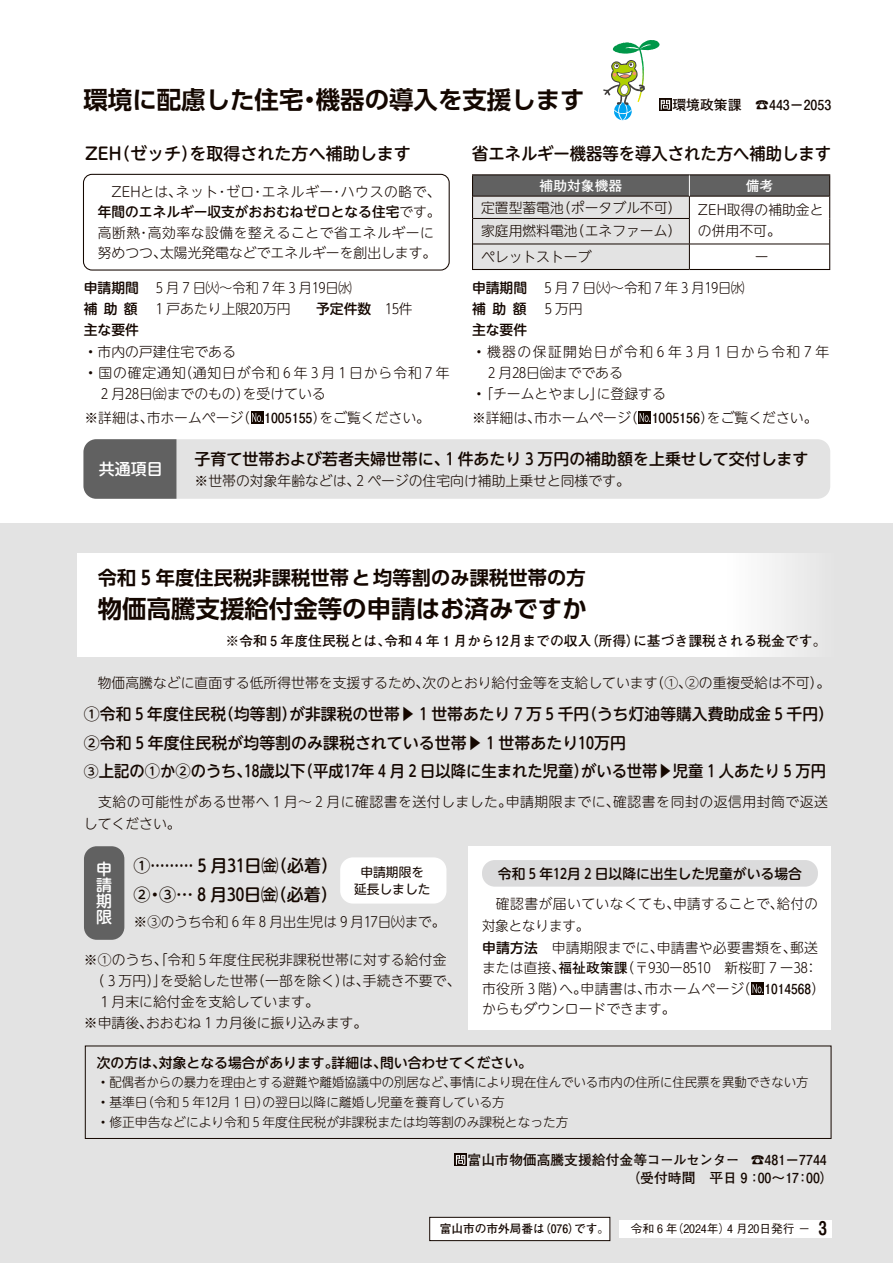
<style>
.page{position:relative;width:893px;height:1263px;background:#fff}
.page>*{position:absolute;margin:0;border:0;box-sizing:border-box;transform-origin:0 0}
.t1{font:700 24.45px "UD Shin Go Pr 6 N De";color:#140700}
.t2{font:700 19.2px "UD Shin Go Pr 6 N De";letter-spacing:.01em;color:#140700}
.t3{font:500 16.95px/28.7px "UD Shin M Go Pr 6 N";color:#140700}
.t4{font:500 16.95px "UD Shin M Go Pr 6 N";color:#140700;scale:.96 1}
.t5{font:500 15.9px/28.7px "UD Shin M Go Pr 6";color:#140700}
.t6{font:500 15.9px/15.9px "UD Shin M Go Pr 6";color:#fff;text-align:justify}
.t7{font:300 13.8px/20.2px "UD Shin M Go Pr 6 N";color:#140700}
.t8{font:700 13.8px/18.1px "Futo Go B101 Pr 6";color:#140700}
.t9{font:300 13.8px/20.2px "UD Shin M Go Pr 6 N";letter-spacing:.035em;color:#140700}
.t10{font:300 13.8px/21.3px "UD Shin M Go Pr 6 N";letter-spacing:.04em;color:#140700}
.t11{font:500 13.8px "UD Shin M Go Pr 6";color:#140700}
.t12{font:300 13.8px/21.3px "UD Shin M Go Pr 6 N";color:#140700;scale:.96 1}
.t13{font:300 13.8px/21.3px "UD Shin M Go Pr 6";letter-spacing:.03em;color:#140700}
.t14{font:300 13.8px "UD Shin M Go Pr 6 N";letter-spacing:.065em;color:#140700}
.t15{font:300 13.8px "UD Shin M Go Pr 6 N";letter-spacing:.1em;color:#140700}
.t16{font:500 13.8px "UD Shin M Go Pr 6 N";color:#140700}
.t17{font:700 13.8px "Futo Go B101 Pr 6";color:#fff}
.t18{font:300 12.75px/20.2px "UD Shin M Go Pr 6";color:#140700}
.t19{font:12.75px/17px "UD Shin M Go Pr 6 N";color:#140700;text-align:center}
.t20{font:500 11.7px "Gothic BBB Pr 6";color:#140700}
.t21{font:700 11.7px "Futo Go B101 Pr 6 N";color:#140700}
.s1{font-weight:500}
.s2{font-weight:300}
.s3{font-family:"Futo Go B101 Pr 5";font-weight:700}
.s4{font-size:14.85px}
.s5{font-family:"Futo Go B101 Pr 6";font-weight:700}
.s6{font-family:"Futo Go B101 Pr 6 N";font-weight:700}
.s7{font-family:"Shin M Go Pr 6 De";font-weight:700;font-size:16.95px}
</style>
<div class="page">
<div style="left:0;top:523px;width:893px;height:740px;background:#e3e3e3"></div>
<div style="left:619px;top:1220px;width:212px;height:17px;background:#fff"></div>
<div style="left:430px;top:1217px;width:180px;height:23px;background:#fff"></div>
<div style="left:429px;top:1217px;width:181px;height:24px;border:1px solid #140700"></div>
<div style="left:83px;top:439px;width:747px;height:60px;background:#e3e3e3;border-radius:13px"></div>
<div style="left:83px;top:439px;width:93px;height:60px;background:#616161"></div>
<div style="left:77px;top:553px;width:756px;height:104px;background:#fff"></div>
<div style="left:469px;top:846px;width:362px;height:184px;background:#fff"></div>
<svg style="left:659px;top:98px;width:13px;height:13px"></svg>
<svg style="left:661px;top:100px;width:9px;height:10px"></svg>
<hr style="left:472px;top:174px;width:217px;height:1px;background:#140700">
<hr style="left:689px;top:174px;width:141px;height:1px;background:#140700">
<hr style="left:472px;top:269px;width:217px;height:1px;background:#140700">
<hr style="left:689px;top:269px;width:141px;height:1px;background:#140700">
<svg style="left:472px;top:175px;width:358px;height:94px"></svg>
<div style="left:83px;top:174px;width:367px;height:97px;border:1px solid #140700;border-radius:9px"></div>
<svg style="left:751px;top:982px;width:13px;height:13px"></svg>
<svg style="left:753px;top:984px;width:10px;height:9px"></svg>
<div style="left:84px;top:846px;width:40px;height:94px;background:#616161;border-radius:13px"></div>
<svg style="left:454px;top:1153px;width:13px;height:13px"></svg>
<svg style="left:456px;top:1155px;width:9px;height:10px"></svg>
<div style="left:85px;top:1046px;width:746px;height:93px;border:1px solid #140700"></div>
<svg style="left:638px;top:411px;width:13px;height:13px"></svg>
<svg style="left:640px;top:413px;width:10px;height:9px"></svg>
<div style="left:251px;top:411px;width:13px;height:13px;background:#140700"></div>
<svg style="left:252px;top:413px;width:11px;height:9px"></svg>
<div style="left:340px;top:857px;width:106px;height:46px;background:#fff;border-radius:13px"></div>
<div style="left:482px;top:860px;width:336px;height:27px;background:#dbdbdc;border-radius:13px"></div>
<svg style="left:603px;top:40px;width:48px;height:80px"></svg>
<h1 class="t1" style="left:83px;top:80px;width:503px">環境に配慮した住宅・機器の導入を支援します</h1>
<p class="t8" style="left:672px;top:95px;width:160px">環境政策課　☎443－2053</p>
<p class="t3" style="left:85px;top:138px;width:327px">ZEH（ゼッチ）を取得された方へ補助します</p>
<p class="t4" style="left:472px;top:139px;width:376px">省エネルギー機器等を導入された方へ補助します</p>
<p class="t9" style="left:98px;top:181px;width:344px">　ZEHとは、ネット・ゼロ・エネルギー・ハウスの略で、<span class="s1">年間のエネルギー収支がおおむねゼロとなる住宅</span>です。高断熱・高効率な設備を整えることで省エネルギーに努めつつ、太陽光発電などでエネルギーを創出します。</p>
<p class="t17" style="left:539px;top:174px;width:84px">補助対象機器</p>
<p class="t17" style="left:746px;top:174px;width:29px">備考</p>
<p class="t7" style="left:481px;top:195px;width:344px;line-height:23.9px">定置型蓄電池（ポータブル不可） ZEH取得の補助金と家庭用燃料電池（エネファーム） の併用不可。</p>
<p class="t7" style="left:481px;top:246px;width:112px">ペレットストーブ</p>
<p class="t7" style="left:755px;top:246px;width:15px">ー</p>
<p class="t12" style="left:84px;top:276px;width:281px"><span class="s1">申請期間　</span>₅月７日㈫～令和７年₃月19日㈬<span class="s1">補 助 額</span> ₁戸あたり上限20万円</p>
<p class="t16" style="left:316px;top:297px;width:98px">予定件数　<span class="s2">15件</span></p>
<p class="t7" style="left:472px;top:277px;width:274px"><span class="s1">申請期間</span> ₅月７日㈫～令和７年₃月19日㈬</p>
<p class="t16" style="left:472px;top:297px;width:112px">補 助 額 <span class="s2">₅万円</span></p>
<p class="t16" style="left:84px;top:318px;width:57px">主な要件</p>
<p class="t7" style="left:84px;top:340px;width:154px"><span class="s1">・</span>市内の戸建住宅である</p>
<p class="t14" style="left:84px;top:361px;width:367px"><span class="s1">・</span>国の確定通知（通知日が令和６年₃月₁日から令和７年</p>
<p class="t7" style="left:101px;top:383px;width:226px">２月28日㈮までのもの）を受けている</p>
<p class="t16" style="left:472px;top:318px;width:57px">主な要件</p>
<p class="t15" style="left:472px;top:340px;width:359px"><span class="s1">・</span>機器の保証開始日が令和６年₃月₁日から令和７年</p>
<p class="t7" style="left:485px;top:362px;width:140px">₂月28日㈮までである</p>
<p class="t7" style="left:472px;top:383px;width:195px"><span class="s1">・</span>「チームとやまし」に登録する</p>
<p class="t7" style="left:84px;top:406px;width:347px">※詳細は、市ホームページ（ <span class="s3">1005155</span>）をご覧ください。</p>
<p class="t7" style="left:472px;top:406px;width:347px">※詳細は、市ホームページ（ <span class="s3">1005156</span>）をご覧ください。</p>
<p class="t6" style="left:99px;top:460px;width:65px">共通項目</p>
<p class="t5" style="left:195px;top:443px;width:615px">子育て世帯および若者夫婦世帯に、１件あたり３万円の補助額を上乗せして交付します</p>
<p class="t7" style="left:195px;top:470px;width:437px">※世帯の対象年齢などは、２ページの住宅向け補助上乗せと同様です。</p>
<h2 class="t2" style="left:98px;top:562px;width:489px">令和 5 年度住民税非課税世帯と均等割のみ課税世帯の方</h2>
<h1 class="t1" style="left:98px;top:589px;width:490px">物価高騰支援給付金等の申請はお済みですか</h1>
<p class="t8" style="left:225px;top:631px;width:603px">※令和₅年度住民税とは、令和₄年₁月から12月までの収入（所得）に基づき課税される税金です。</p>
<p class="t7" style="left:84px;top:672px;width:748px">　物価高騰などに直面する低所得世帯を支援するため、次のとおり給付金等を支給しています（①、②の重複受給は不可）。</p>
<p class="t5" style="left:84px;top:699px;width:751px">①令和₅年度住民税（均等割）が非課税の世帯▶ １世帯あたり₇万₅千円（うち灯油等購入費助成金₅千円）<br>②令和₅年度住民税が均等割のみ課税されている世帯▶ １世帯あたり1 0万円<br><span class="s4">③</span>上記の①か②のうち、1 8歳以下（平成1 7年 4 月 2 日以降に生まれた児童）がいる世帯▶児童１人あたり５万円</p>
<p class="t10" style="left:84px;top:791px;width:745px;text-indent:14px">支給の可能性がある世帯へ₁月～₂月に確認書を送付しました。申請期限までに、確認書を同封の返信用封筒で返送してください。</p>
<p class="t19" style="left:354px;top:863px;width:78px">申請期限を延長しました</p>
<p class="t13" style="left:482px;top:893px;width:337px">　確認書が届いていなくても、申請することで、給付の対象となります。</p>
<p class="t3" style="left:134px;top:850px;width:206px">①……… ５月３１日㈮（必着）<br>②・③… ８月３０日㈮（必着）</p>
<p class="t7" style="left:134px;top:911px;width:313px">※③のうち令和６年８月出生児は９月１7日㈫まで。</p>
<p class="t6" style="left:96px;top:860px;width:17px">申請期限</p>
<p class="t11" style="left:498px;top:862px;width:306px">令和₅年１２月２日以降に出生した児童がいる場合</p>
<p class="t7" style="left:84px;top:948px;width:364px">※①のうち、「令和₅年度住民税非課税世帯に対する給付金</p>
<p class="t7" style="left:91px;top:970px;width:371px">（₃万円）」を受給した世帯（一部を除く）は、手続き不要で、</p>
<p class="t7" style="left:98px;top:991px;width:223px">１月末に給付金を支給しています。</p>
<p class="t7" style="left:84px;top:1012px;width:285px">※申請後、おおむね₁カ月後に振り込みます。</p>
<p class="t7" style="left:482px;top:937px;width:344px"><span class="s1">申請方法</span>　申請期限までに、申請書や必要書類を、郵送または直接、<span class="s5">福祉政策課</span>（〒930ー8510　新桜町₇ー38：市役所₃階）へ。申請書は、市ホームページ（ <span class="s6">1014568</span>）からもダウンロードできます。</p>
<p class="t11" style="left:97px;top:1051px;width:437px">次の方は、対象となる場合があります。詳細は、問い合わせてください。</p>
<p class="t18" style="left:97px;top:1071px;width:713px"><span class="s1">・</span>配偶者からの暴力を理由とする避難や離婚協議中の別居など、事情により現在住んでいる市内の住所に住民票を異動できない方<span class="s1">・</span>基準日（令和₅年12月₁日）の翌日以降に離婚し児童を養育している方<br><span class="s1">・</span>修正申告などにより令和₅年度住民税が非課税または均等割のみ課税となった方</p>
<p class="t8" style="left:619px;top:1150px;width:216px;text-indent:-152px">富山市物価高騰支援給付金等コールセンター　☎481－7744　（受付時間　平日₉：00～17：00）</p>
<p class="t21" style="left:440px;top:1219px;width:171px">富山市の市外局番は（076）です。</p>
<p class="t20" style="left:631px;top:1219px;width:198px">令和 6 年（2024年）4 月20日発行 － <span class="s7">3</span></p>
</div>
